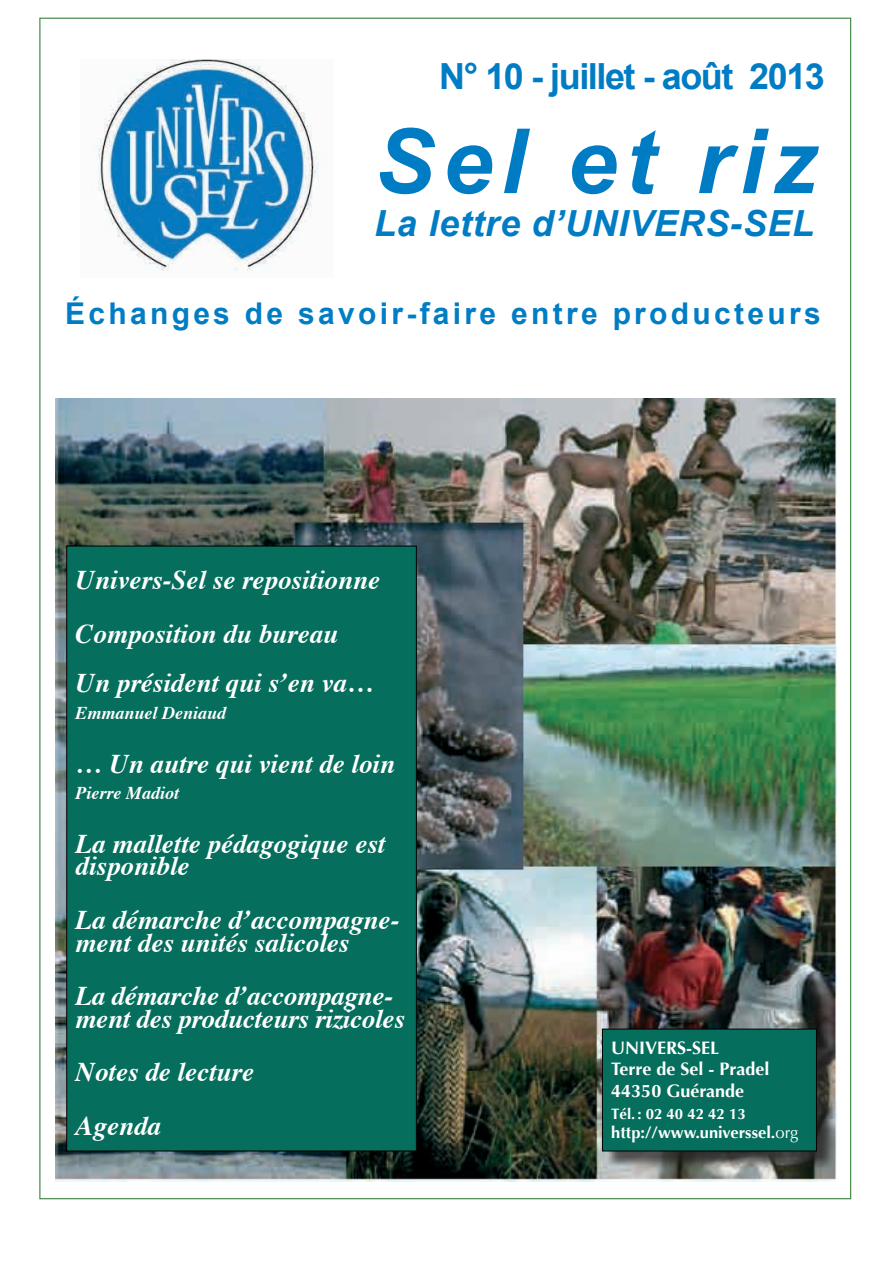
<style>
.page{position:relative;width:893px;height:1263px;background:#fff}
.page>*{position:absolute;margin:0;border:0;box-sizing:border-box;transform-origin:0 0}
.t1{font:italic 700 90px "Arial";letter-spacing:.09em;color:#007cc4}
.t2{font:italic 700 36px "Arial";letter-spacing:.02em;color:#007cc4}
.t3{font:700 36px "Arial";letter-spacing:-.04em;color:#007cc4}
.t4{font:700 30px "Arial";letter-spacing:.11em;color:#007dc4}
.t5{font:italic 700 27px/22.5px "Times";color:#fff}
.t6{font:700 18px/21.6px "Optima";color:#fff}
.t7{font:italic 700 18px "Times";color:#fff}
.t8{font:700 16.5px "Optima";color:#fff}
.t9{font:700 15px "Optima";color:#fff}
.s1{font-weight:400}
</style>
<div class="page">
<img style="left:55px;top:398px;width:782px;height:783px">
<img style="left:97px;top:60px;width:222px;height:211px">
<div style="left:67px;top:546px;width:349px;height:605px;background:#066e5d"></div>
<div style="left:603px;top:1029px;width:234px;height:143px;background:#231f20;opacity:.75"></div>
<div style="left:602px;top:1029px;width:214px;height:122px;background:#066e5d"></div>
<div style="left:602px;top:1029px;width:215px;height:122px;border:1px solid #000"></div>
<h2 class="t3" style="left:439px;top:52px;width:387px">N° 10 - juillet - août 2013</h2>
<h1 class="t1" style="left:374px;top:103px;width:445px">Sel et riz</h1>
<h2 class="t2" style="left:374px;top:200px;width:441px">La lettre d’UNIVERS-SEL</h2>
<p class="t4" style="left:65px;top:293px;width:757px">Échanges de savoir-faire entre producteurs</p>
<p class="t5" style="left:76px;top:551px;width:306px;line-height:54px">Univers-Sel se repositionne<br>Composition du bureau</p>
<p class="t5" style="left:76px;top:670px;width:300px">Un président qui s’en va…</p>
<p class="t7" style="left:76px;top:696px;width:152px">Emmanuel Deniaud</p>
<p class="t5" style="left:76px;top:750px;width:321px">… Un autre qui vient de loin</p>
<p class="t7" style="left:76px;top:776px;width:105px">Pierre Madiot</p>
<p class="t5" style="left:76px;top:830px;width:311px">La mallette pédagogique est disponible</p>
<p class="t5" style="left:76px;top:906px;width:325px">La démarche d’accompagne&shy;ment des unités salicoles</p>
<p class="t5" style="left:76px;top:982px;width:331px">La démarche d’accompagne&shy;ment des producteurs rizicoles</p>
<p class="t5" style="left:76px;top:1043px;width:180px;line-height:53.7px">Notes de lecture<br>Agenda</p>
<p class="t6" style="left:611px;top:1037px;width:160px">UNIVERS-SEL<br>Terre de Sel - Pradel<br>44350 Guérande</p>
<p class="t9" style="left:611px;top:1105px;width:136px">Tél. : 02 40 42 42 13</p>
<p class="t8" style="left:611px;top:1123px;width:189px">http://www.universsel.<span class="s1">org</span></p>
</div>
